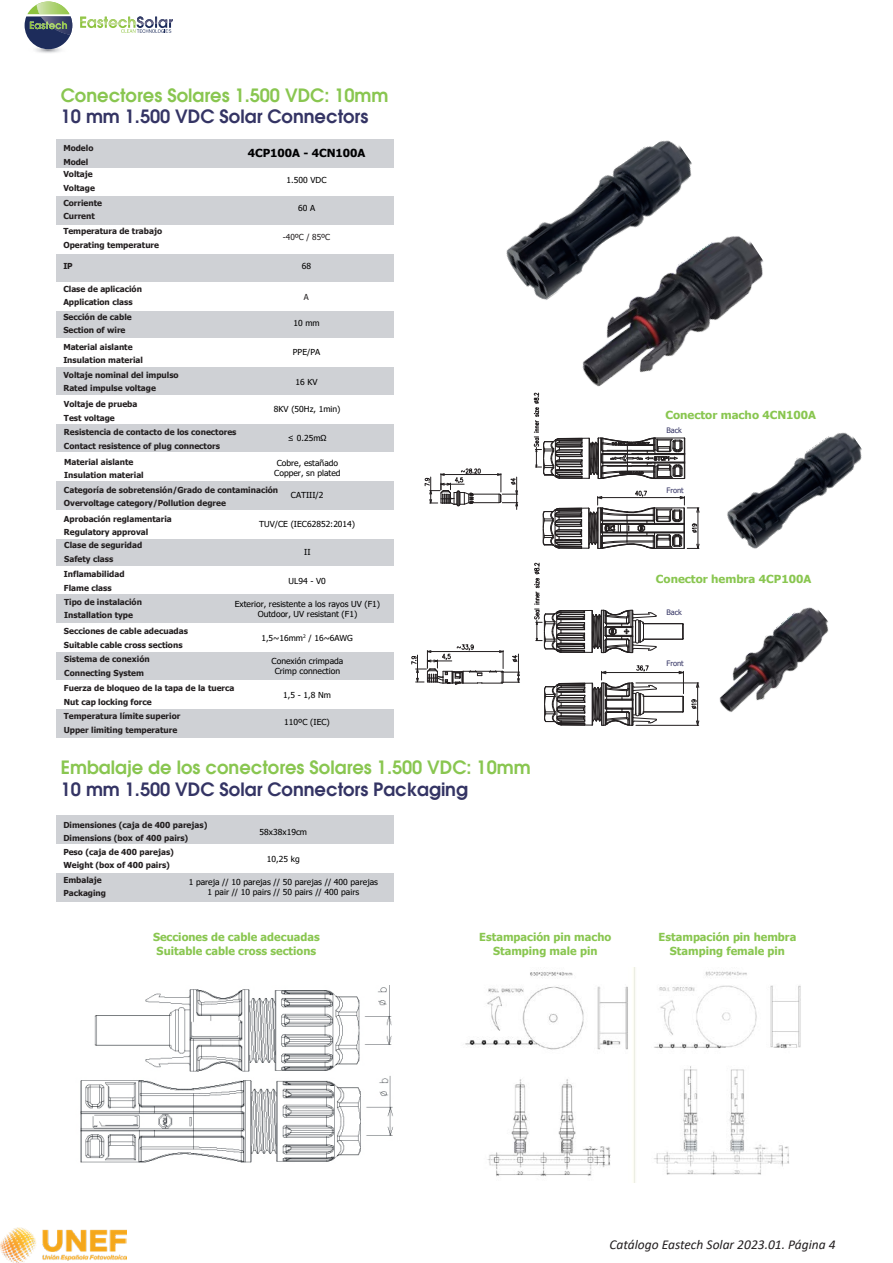
<style>
.page{position:relative;width:893px;height:1263px;background:#fff}
.page>*{position:absolute;margin:0;border:0;box-sizing:border-box;transform-origin:0 0}
.t1{font:600 18px/21.6px "Avant Garde";color:#89c650}
.t2{font:italic 13.5px "Calibri";color:#231f20}
.t3{font:700 11.1px/13.5px "Tahoma";color:#89c650;text-align:center}
.t4{font:700 11.1px "Tahoma";color:#89c650;scale:1.04 1}
.t5{font:700 11.1px "Tahoma";color:#000001;scale:1.04 1}
.t6{font:700 8.25px/13.5px "Tahoma";color:#231f20}
.t7{font:8.25px/9.9px "Tahoma";color:#000;text-align:center}
.t8{font:8.25px "Tahoma";color:#231f20}
.t9{font:7.5px "Tahoma";color:#343464}
.s1{color:#343464}
</style>
<div class="page">
<div style="left:56px;top:196px;width:337px;height:29px;background:#cfd1d5"></div>
<div style="left:56px;top:254px;width:337px;height:28px;background:#cfd1d5"></div>
<div style="left:56px;top:311px;width:337px;height:28px;background:#cfd1d5"></div>
<div style="left:56px;top:139px;width:337px;height:29px;background:#cfd1d5"></div>
<div style="left:56px;top:338px;width:337px;height:29px;background:#fff"></div>
<div style="left:56px;top:367px;width:337px;height:28px;background:#cfd1d5"></div>
<div style="left:56px;top:424px;width:337px;height:29px;background:#cfd1d5"></div>
<div style="left:56px;top:481px;width:337px;height:29px;background:#cfd1d5"></div>
<div style="left:56px;top:539px;width:337px;height:28px;background:#cfd1d5"></div>
<div style="left:56px;top:566px;width:337px;height:29px;background:#fff"></div>
<div style="left:56px;top:595px;width:337px;height:28px;background:#cfd1d5"></div>
<div style="left:56px;top:652px;width:337px;height:28px;background:#cfd1d5"></div>
<div style="left:56px;top:709px;width:337px;height:29px;background:#cfd1d5"></div>
<div style="left:56px;top:873px;width:337px;height:28px;background:#cfd1d5"></div>
<div style="left:56px;top:816px;width:337px;height:28px;background:#cfd1d5"></div>
<img style="left:506px;top:140px;width:186px;height:160px">
<img style="left:80px;top:985px;width:313px;height:178px">
<img style="left:465px;top:968px;width:336px;height:215px">
<img style="left:562px;top:224px;width:202px;height:163px">
<img style="left:727px;top:432px;width:135px;height:117px">
<img style="left:719px;top:607px;width:110px;height:105px">
<hr style="left:559px;top:478px;width:30px;height:1px;background:#231f20">
<hr style="left:559px;top:438px;width:30px;height:1px;background:#231f20">
<hr style="left:559px;top:548px;width:30px;height:1px;background:#231f20">
<hr style="left:559px;top:508px;width:30px;height:1px;background:#231f20">
<svg style="left:589px;top:438px;width:96px;height:41px"></svg>
<svg style="left:543px;top:508px;width:39px;height:41px"></svg>
<svg style="left:588px;top:491px;width:111px;height:58px"></svg>
<svg style="left:534px;top:393px;width:49px;height:86px"></svg>
<svg style="left:425px;top:468px;width:93px;height:41px"></svg>
<hr style="left:561px;top:725px;width:31px;height:1px;background:#231f20">
<hr style="left:644px;top:712px;width:39px;height:1px;background:#231f20">
<hr style="left:643px;top:696px;width:40px;height:1px;background:#231f20">
<hr style="left:561px;top:683px;width:31px;height:1px;background:#231f20">
<hr style="left:561px;top:652px;width:31px;height:1px;background:#231f20">
<hr style="left:643px;top:639px;width:40px;height:1px;background:#231f20">
<hr style="left:643px;top:623px;width:40px;height:1px;background:#231f20">
<hr style="left:561px;top:610px;width:31px;height:1px;background:#231f20">
<svg style="left:544px;top:683px;width:41px;height:43px"></svg>
<svg style="left:682px;top:623px;width:2px;height:16px"></svg>
<svg style="left:592px;top:610px;width:65px;height:43px"></svg>
<hr style="left:606px;top:672px;width:73px;height:1px;background:#231f20">
<svg style="left:678px;top:671px;width:7px;height:41px"></svg>
<svg style="left:592px;top:665px;width:65px;height:61px"></svg>
<hr style="left:636px;top:725px;width:63px;height:1px;background:#231f20">
<hr style="left:636px;top:683px;width:63px;height:1px;background:#231f20">
<hr style="left:697px;top:687px;width:1px;height:34px;background:#231f20">
<svg style="left:696px;top:720px;width:3px;height:6px"></svg>
<svg style="left:696px;top:682px;width:3px;height:6px"></svg>
<svg style="left:691px;top:699px;width:6px;height:10px"></svg>
<svg style="left:534px;top:563px;width:51px;height:90px"></svg>
<svg style="left:411px;top:644px;width:109px;height:41px"></svg>
<img style="left:35px;top:49px;width:27px;height:4px">
<svg style="left:25px;top:2px;width:47px;height:47px"></svg>
<svg style="left:80px;top:16px;width:93px;height:17px"></svg>
<img style="left:0;top:1228px;width:126px;height:35px">
<p class="t1" style="left:61px;top:84px;width:329px">Conectores Solares 1.500 VDC: 10mm<br><span class="s1">10 mm 1.500 VDC Solar Connectors</span></p>
<p class="t6" style="left:63px;top:142px;width:32px">Modelo<br>Model</p>
<p class="t6" style="left:63px;top:168px;width:33px">Voltaje<br>Voltage</p>
<p class="t6" style="left:63px;top:196px;width:40px">Corriente<br>Current</p>
<p class="t6" style="left:63px;top:225px;width:100px">Temperatura de trabajo<br>Operating temperature</p>
<p class="t6" style="left:63px;top:259px;width:11px">IP</p>
<p class="t6" style="left:63px;top:282px;width:80px">Clase de aplicación<br>Application class</p>
<p class="t6" style="left:63px;top:310px;width:70px">Sección de cable<br>Section of wire</p>
<p class="t7" style="left:293px;top:319px;width:28px">10 mm</p>
<p class="t6" style="left:63px;top:368px;width:117px">Voltaje nominal del impulso<br>Rated impulse voltage</p>
<p class="t7" style="left:296px;top:377px;width:24px">16 KV</p>
<p class="t5" style="left:248px;top:145px;width:115px">4CP100A - 4CN100A</p>
<p class="t7" style="left:287px;top:176px;width:41px">1.500 VDC</p>
<p class="t7" style="left:298px;top:203px;width:19px">60 A</p>
<p class="t8" style="left:283px;top:232px;width:49px">-40ºC / 85ºC</p>
<p class="t7" style="left:302px;top:261px;width:11px">68</p>
<p class="t8" style="left:304px;top:291px;width:6px">A</p>
<p class="t6" style="left:63px;top:341px;width:81px">Material aislante<br>Insulation material</p>
<p class="t7" style="left:293px;top:348px;width:29px">PPE/PA</p>
<p class="t6" style="left:64px;top:398px;width:75px">Voltaje de prueba<br>Test voltage</p>
<p class="t6" style="left:64px;top:426px;width:174px">Resistencia de contacto de los conectores<br>Contact resistence of plug connectors</p>
<p class="t7" style="left:274px;top:405px;width:68px">8KV (50Hz, 1min)</p>
<p class="t7" style="left:288px;top:433px;width:40px">≤ 0.25mΩ</p>
<p class="t6" style="left:64px;top:455px;width:81px">Material aislante<br>Insulation material</p>
<p class="t7" style="left:274px;top:459px;width:68px;text-align:left">Cobre, estañado<br>Copper, sn plated</p>
<p class="t6" style="left:64px;top:484px;width:216px">Categoría de sobretensión/Grado de contaminación<br>Overvoltage category/Pollution degree</p>
<p class="t7" style="left:259px;top:519px;width:97px">TUV/CE (IEC62852:2014)</p>
<p class="t7" style="left:291px;top:491px;width:34px">CATIII/2</p>
<p class="t6" style="left:64px;top:512px;width:109px">Aprobación reglamentaria<br>Regulatory approval</p>
<p class="t6" style="left:64px;top:539px;width:80px">Clase de seguridad<br>Safety class</p>
<p class="t7" style="left:304px;top:548px;width:8px">II</p>
<p class="t6" style="left:64px;top:568px;width:62px">Inflamabilidad<br>Flame class</p>
<p class="t7" style="left:289px;top:576px;width:39px">UL94 - V0</p>
<p class="t6" style="left:64px;top:625px;width:126px">Secciones de cable adecuadas<br>Suitable cable cross sections</p>
<p class="t6" style="left:64px;top:595px;width:79px">Tipo de instalación<br>Installation type</p>
<p class="t7" style="left:235px;top:599px;width:147px">Exterior, resistente a los rayos UV (F1)<br>Outdoor, UV resistant (F1)</p>
<p class="t6" style="left:64px;top:653px;width:87px">Sistema de conexión<br>Connecting System</p>
<p class="t7" style="left:272px;top:656px;width:73px">Conexión crimpada<br>Crimp connection</p>
<p class="t7" style="left:261px;top:633px;width:93px">1,5~16mm<sup>2</sup> / 16~6AWG</p>
<p class="t6" style="left:64px;top:682px;width:172px">Fuerza de bloqueo de la tapa de la tuerca<br>Nut cap locking force</p>
<p class="t7" style="left:283px;top:691px;width:49px">1,5 - 1,8 Nm</p>
<p class="t7" style="left:284px;top:717px;width:47px">110ºC (IEC)</p>
<p class="t6" style="left:64px;top:710px;width:118px">Temperatura límite superior<br>Upper limiting temperature</p>
<p class="t1" style="left:61px;top:756px;width:471px">Embalaje de los conectores Solares 1.500 VDC: 10mm<br><span class="s1">10 mm 1.500 VDC Solar Connectors Packaging</span></p>
<p class="t6" style="left:63px;top:818px;width:146px">Dimensiones (caja de 400 parejas)<br>Dimensions (box of 400 pairs)<br>Peso (caja de 400 parejas)<br>Weight (box of 400 pairs)</p>
<p class="t6" style="left:63px;top:873px;width:44px">Embalaje<br>Packaging</p>
<p class="t7" style="left:260px;top:827px;width:49px">58x38x19cm</p>
<p class="t7" style="left:267px;top:854px;width:34px">10,25 kg</p>
<p class="t7" style="left:189px;top:878px;width:191px">1 pareja // 10 parejas // 50 parejas // 400 parejas<br>1 pair // 10 pairs // 50 pairs // 400 pairs</p>
<p class="t4" style="left:665px;top:407px;width:146px">Conector macho 4CN100A</p>
<p class="t9" style="left:666px;top:426px;width:17px">Back</p>
<p class="t9" style="left:666px;top:485px;width:19px">Front</p>
<p class="t4" style="left:656px;top:571px;width:151px">Conector hembra 4CP100A</p>
<p class="t9" style="left:666px;top:607px;width:17px">Back</p>
<p class="t9" style="left:666px;top:658px;width:19px">Front</p>
<p class="t3" style="left:153px;top:931px;width:168px">Secciones de cable adecuadas<br>Suitable cable cross sections</p>
<p class="t3" style="left:659px;top:931px;width:139px">Estampación pin hembra<br>Stamping female pin</p>
<p class="t3" style="left:479px;top:931px;width:134px">Estampación pin macho<br>Stamping male pin</p>
<p class="t2" style="left:609px;top:1235px;width:228px">Catálogo Eastech Solar 2023.01. Página 4</p>
</div>
